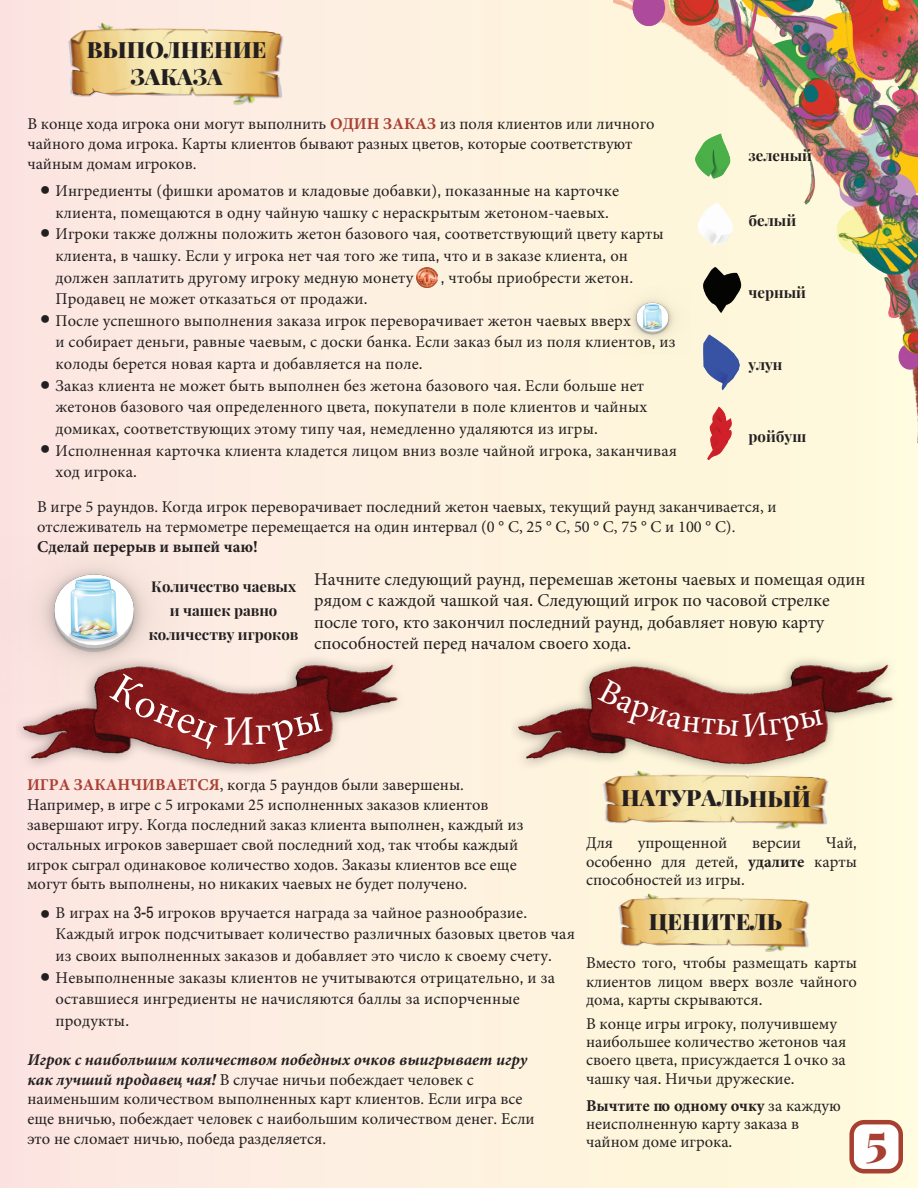
<style>
.page{position:relative;width:918px;height:1188px;background:#fff}
.page>*{position:absolute;margin:0;border:0;box-sizing:border-box;transform-origin:0 0}
.t1{font:900 45px "Playfair Display";color:#a84032}
.t2{font:900 22.5px/27px "Playfair Display";letter-spacing:-.005em;color:#231f20;text-align:center}
.t3{font:18px/21.6px "Minion Pro";color:#231f20}
.t4{font:18px "Arial";color:#231f20}
.t5{font:16.5px/19.8px "Minion Pro";letter-spacing:.01em;color:#231f20}
.t6{font:700 16.5px "Minion Pro";color:#231f20}
.t7{font:700 15px/24px "Playfair Display";color:#231f20;text-align:center}
.s1{font-weight:700;color:#a94033}
.s2{font-family:"Archivo Narrow"}
.s3{font-family:"Arial";font-size:18px}
.s4{font-weight:700;font-style:italic}
.s5{font-weight:700}
</style>
<div class="page">
<div style="left:1px;top:0;width:917px;height:1188px;background:#fdf0e1"></div>
<img style="left:614px;top:0;width:304px;height:443px">
<div style="left:852px;top:1122px;width:49px;height:49px;background:#fff;border-radius:13px"></div>
<div style="left:849px;top:1120px;width:54px;height:53px;border:4px solid #a84032;border-radius:13px"></div>
<img style="left:41px;top:6px;width:243px;height:111px">
<img style="left:416px;top:267px;width:21px;height:21px">
<img style="left:690px;top:116px;width:63px;height:345px">
<img style="left:0;top:537px;width:154px;height:166px">
<img style="left:614px;top:287px;width:77px;height:67px">
<img style="left:17px;top:592px;width:381px;height:252px">
<img style="left:514px;top:592px;width:388px;height:252px">
<img style="left:574px;top:759px;width:282px;height:79px">
<img style="left:618px;top:893px;width:192px;height:59px">
<svg style="left:109px;top:673px;width:109px;height:76px;background:#8d2727"></svg>
<svg style="left:225px;top:712px;width:98px;height:39px;background:#891c1c"></svg>
<svg style="left:598px;top:678px;width:225px;height:62px;background:#8e2c2b"></svg>
<h2 class="t2" style="left:87px;top:34px;width:181px">ВЫПОЛНЕНИЕ<br>ЗАКАЗА</h2>
<p class="t5" style="left:27px;top:114px;width:629px">В конце хода игрока они могут выполнить <span class="s1">ОДИН ЗАКАЗ</span> из поля клиентов или личного чайного дома игрока. Карты клиентов бывают разных цветов, которые соответствуют чайным домам игроков.</p>
<p class="t5" style="left:55px;top:203px;width:555px">клиента<span class="s2">,</span> помещаются в одну чайную чашку с нераскрытым жетоном-чаевых<span class="s2">.</span></p>
<p class="t5" style="left:55px;top:223px;width:610px;line-height:21.6px;text-indent:-16px"><span class="s3">●</span> Игроки также должны положить жетон базового чая<span class="s2">,</span> соответствующий цвету карты клиента<span class="s2">,</span> в чашку<span class="s2">.</span> Если у игрока нет чая того же типа<span class="s2">,</span> что и в заказе клиента<span class="s2">,</span> он должен заплатить другому игроку медную монету</p>
<p class="t7" style="left:749px;top:142px;width:65px">зеленый</p>
<p class="t5" style="left:40px;top:181px;width:581px"><span class="s3">●</span> Ингредиенты (фишки ароматов и кладовые добавки)<span class="s2">,</span> показанные на карточке</p>
<p class="t7" style="left:749px;top:207px;width:49px">белый</p>
<p class="t5" style="left:441px;top:267px;width:194px"><span class="s2">,</span> чтобы приобрести жетон<span class="s2">.</span></p>
<p class="t5" style="left:55px;top:288px;width:622px;line-height:21.6px">Продавец не может отказаться от продажи<span class="s2">.<br></span>После успешного выполнения заказа игрок переворачивает жетон чаевых вверх<br>и собирает деньги<span class="s2">,</span> равные чаевым<span class="s2">,</span> с доски банка<span class="s2">.</span> Если заказ был из поля клиентов<span class="s2">,</span> из колоды берется новая карта и добавляется на поле<span class="s2">.</span></p>
<p class="t5" style="left:55px;top:375px;width:593px;line-height:21.6px;text-indent:-16px"><span class="s3">●</span> Заказ клиента не может быть выполнен без жетона базового чая<span class="s2">.</span> Если больше нет жетонов базового чая определенного цвета<span class="s2">,</span> покупатели в поле клиентов и чайных домиках<span class="s2">,</span> соответствующих этому типу чая<span class="s2">,</span> немедленно удаляются из игры<span class="s2">.</span></p>
<p class="t5" style="left:55px;top:440px;width:623px;line-height:21.6px;text-indent:-16px"><span class="s3">●</span> Исполненная карточка клиента кладется лицом вниз возле чайной игрока<span class="s2">,</span> заканчивая ход игрока<span class="s2">.</span></p>
<p class="t5" style="left:37px;top:497px;width:741px">В игре 5 раундов. Когда игрок переворачивает последний жетон чаевых, текущий раунд заканчивается, и отслеживатель на термометре перемещается на один интервал (0 ° C, 25 ° C, 50 ° C, 75 ° C и 100 ° C).</p>
<p class="t6" style="left:37px;top:535px;width:222px">Сделай перерыв и выпей чаю!</p>
<p class="t7" style="left:749px;top:279px;width:59px">черный</p>
<p class="t4" style="left:40px;top:306px;width:12px">●</p>
<p class="t7" style="left:749px;top:351px;width:35px">улун</p>
<p class="t7" style="left:749px;top:423px;width:59px">ройбуш</p>
<p class="t7" style="left:149px;top:573px;width:151px">Количество чаевых и чашек равно количеству игроков</p>
<p class="t3" style="left:314px;top:568px;width:553px">Начните следующий раунд<span class="s2">,</span> перемешав жетоны чаевых и помещая один рядом с каждой чашкой чая<span class="s2">.</span> Следующий игрок по часовой стрелке после того<span class="s2">,</span> кто закончил последний раунд<span class="s2">,</span> добавляет новую карту способностей перед началом своего хода<span class="s2">.</span></p>
<p class="t5" style="left:27px;top:775px;width:498px"><span class="s1">ИГРА ЗАКАНЧИВАЕТСЯ</span>, когда 5 раундов были завершены.<br>Например, в игре с 5 игроками 25 исполненных заказов клиентов завершают игру. Когда последний заказ клиента выполнен, каждый из остальных игроков завершает свой последний ход, так чтобы каждый игрок сыграл одинаковое количество ходов. Заказы клиентов все еще могут быть выполнены, но никаких чаевых не будет получено.</p>
<p class="t5" style="left:56px;top:902px;width:521px;line-height:21.6px;text-indent:-16px"><span class="s3">●</span> В играх на <span class="s2">3-5</span> игроков вручается награда за чайное разнообразие<span class="s2">.<br></span>Каждый игрок подсчитывает количество различных базовых цветов чая из своих выполненных заказов и добавляет это число к своему счету<span class="s2">.</span></p>
<p class="t5" style="left:56px;top:967px;width:501px;line-height:21.6px;text-indent:-16px"><span class="s3">●</span> Невыполненные заказы клиентов не учитываются отрицательно<span class="s2">,</span> и за оставшиеся ингредиенты не начисляются баллы за испорченные продукты<span class="s2">.</span></p>
<p class="t5" style="left:27px;top:1050px;width:509px"><span class="s4">Игрок с наибольшим количеством победных очков выигрывает игру как лучший продавец чая!</span> В случае ничьи побеждает человек с наименьшим количеством выполненных карт клиентов. Если игра все еще вничью, побеждает человек с наибольшим количеством денег. Если это не сломает ничью, победа разделяется.</p>
<h2 class="t2" style="left:621px;top:782px;width:191px">НАТУРАЛЬНЫЙ</h2>
<p class="t5" style="left:586px;top:833px;width:29px">Для</p>
<p class="t5" style="left:638px;top:833px;width:91px">упрощенной</p>
<p class="t5" style="left:752px;top:833px;width:50px">версии</p>
<p class="t5" style="left:586px;top:834px;width:272px;line-height:18.1px;text-align:justify;text-indent:240px">Чай<span class="s2">, </span>особенно для детей<span class="s2">,</span> <span class="s5">удалите</span> карты способностей из игры<span class="s2">.</span></p>
<h2 class="t2" style="left:649px;top:906px;width:135px">ЦЕНИТЕЛЬ</h2>
<p class="t5" style="left:586px;top:954px;width:272px;line-height:18.3px;text-align:justify">Вместо того<span class="s2">,</span> чтобы размещать карты клиентов лицом вверх возле чайного дома<span class="s2">,</span> карты скрываются<span class="s2">.</span></p>
<p class="t5" style="left:586px;top:1014px;width:262px;line-height:18.3px">В конце игры игроку<span class="s2">,</span> получившему наибольшее количество жетонов чая своего цвета<span class="s2">,</span> присуждается <span class="s2">1</span> очко за чашку чая<span class="s2">.</span> Ничьи дружеские<span class="s2">.</span></p>
<p class="t5" style="left:586px;top:1096px;width:256px;line-height:18.1px"><span class="s5">Вычтите по одному очку</span> за каждую неисполненную карту заказа в чайном доме игрока<span class="s2">.</span></p>
<h1 class="t1" style="left:865px;top:1104px;width:24px">5</h1>
</div>
